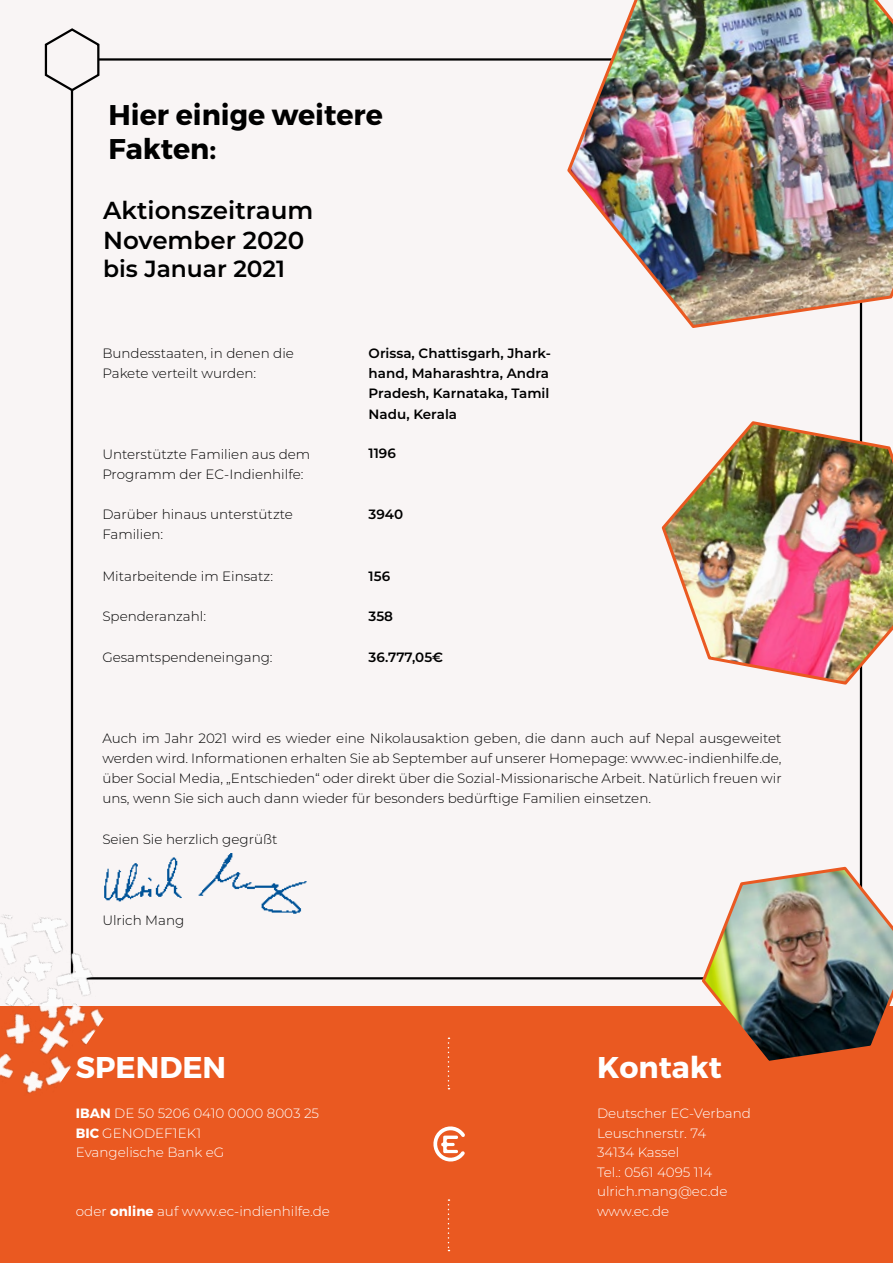
<style>
.page{position:relative;width:893px;height:1263px;background:#f9f5f5}
.page>*{position:absolute;margin:0;border:0;box-sizing:border-box;transform-origin:0 0}
.t1{font:700 30px "Montserrat";color:#fff}
.t2{font:700 28.5px/34.5px "Montserrat";color:#000}
.t3{font:600 24.6px/29.5px "Montserrat";color:#000}
.t4{font:600 23.4px "Montserrat";color:#000}
.t5{font:300 13.5px/20.2px "Montserrat";color:#000}
.t6{font:300 13.5px/19.5px "Montserrat";color:#fff}
.t7{font:600 13.5px/20.2px "Montserrat";color:#000}
.s1{font-weight:700}
</style>
<div class="page">
<div style="left:0;top:1007px;width:893px;height:256px;background:#ea5921"></div>
<img style="left:565px;top:0;width:328px;height:330px">
<img style="left:661px;top:419px;width:232px;height:267px">
<svg style="left:44px;top:28px;width:57px;height:65px"></svg>
<svg style="left:433px;top:1126px;width:32px;height:36px"></svg>
<svg style="left:448px;top:1037px;width:1px;height:52px"></svg>
<svg style="left:448px;top:1199px;width:1px;height:52px"></svg>
<img style="left:0;top:877px;width:137px;height:216px">
<img style="left:700px;top:864px;width:193px;height:197px">
<img style="left:94px;top:853px;width:213px;height:63px">
<h2 class="t2" style="left:108px;top:98px;width:276px">Hier einige weitere<br>Fakten:</h2>
<h3 class="t3" style="left:103px;top:195px;width:212px">Aktionszeitraum<br>November 2020</h3>
<h3 class="t4" style="left:103px;top:252px;width:183px">bis Januar 2021</h3>
<p class="t5" style="left:102px;top:342px;width:193px">Bundesstaaten, in denen die<br>Pakete verteilt wurden:</p>
<p class="t7" style="left:369px;top:342px;width:184px">Orissa, Chattisgarh, Jhark&shy;hand, Maharashtra, Andra<br>Pradesh, Karnataka, Tamil<br>Nadu, Kerala</p>
<p class="t5" style="left:102px;top:443px;width:209px">Unterstützte Familien aus dem<br>Programm der EC-Indienhilfe:</p>
<p class="t5" style="left:102px;top:503px;width:192px">Darüber hinaus unterstützte<br>Familien:</p>
<p class="t7" style="left:369px;top:443px;width:29px">1196</p>
<p class="t7" style="left:369px;top:503px;width:36px">3940</p>
<p class="t5" style="left:102px;top:565px;width:172px">Mitarbeitende im Einsatz:</p>
<p class="t7" style="left:369px;top:565px;width:23px">156</p>
<p class="t5" style="left:102px;top:606px;width:105px">Spenderanzahl:</p>
<p class="t7" style="left:369px;top:606px;width:26px">358</p>
<p class="t5" style="left:102px;top:646px;width:172px">Gesamtspendeneingang:</p>
<p class="t7" style="left:369px;top:646px;width:76px">36.777,05€</p>
<p class="t5" style="left:102px;top:727px;width:681px;text-align:justify">Auch im Jahr 2021 wird es wieder eine Nikolausaktion geben, die dann auch auf Nepal ausgeweitet werden wird. Informationen erhalten Sie ab September auf unserer Homepage: www.ec-indienhilfe.de, über Social Media, „Entschieden“ oder direkt über die Sozial-Missionarische Arbeit. Natürlich freuen wir uns, wenn Sie sich auch dann wieder für besonders bedürftige Familien einsetzen.</p>
<p class="t5" style="left:102px;top:828px;width:177px">Seien Sie herzlich gegrüßt</p>
<p class="t5" style="left:102px;top:909px;width:83px">Ulrich Mang</p>
<h1 class="t1" style="left:76px;top:1049px;width:152px">SPENDEN</h1>
<p class="t6" style="left:76px;top:1103px;width:245px"><span class="s1">IBAN</span> DE 50 5206 0410 0000 8003 25<br><span class="s1">BIC</span> GENODEF1EK1<br>Evangelische Bank eG</p>
<p class="t6" style="left:76px;top:1200px;width:256px">oder <span class="s1">online</span> auf www.ec-indienhilfe.de</p>
<h1 class="t1" style="left:597px;top:1049px;width:126px">Kontakt</h1>
<p class="t6" style="left:597px;top:1103px;width:155px">Deutscher EC-Verband<br>Leuschnerstr. 74<br>34134 Kassel<br>Tel.: 0561 4095 114 ulrich.mang@ec.de www.ec.de</p>
</div>
